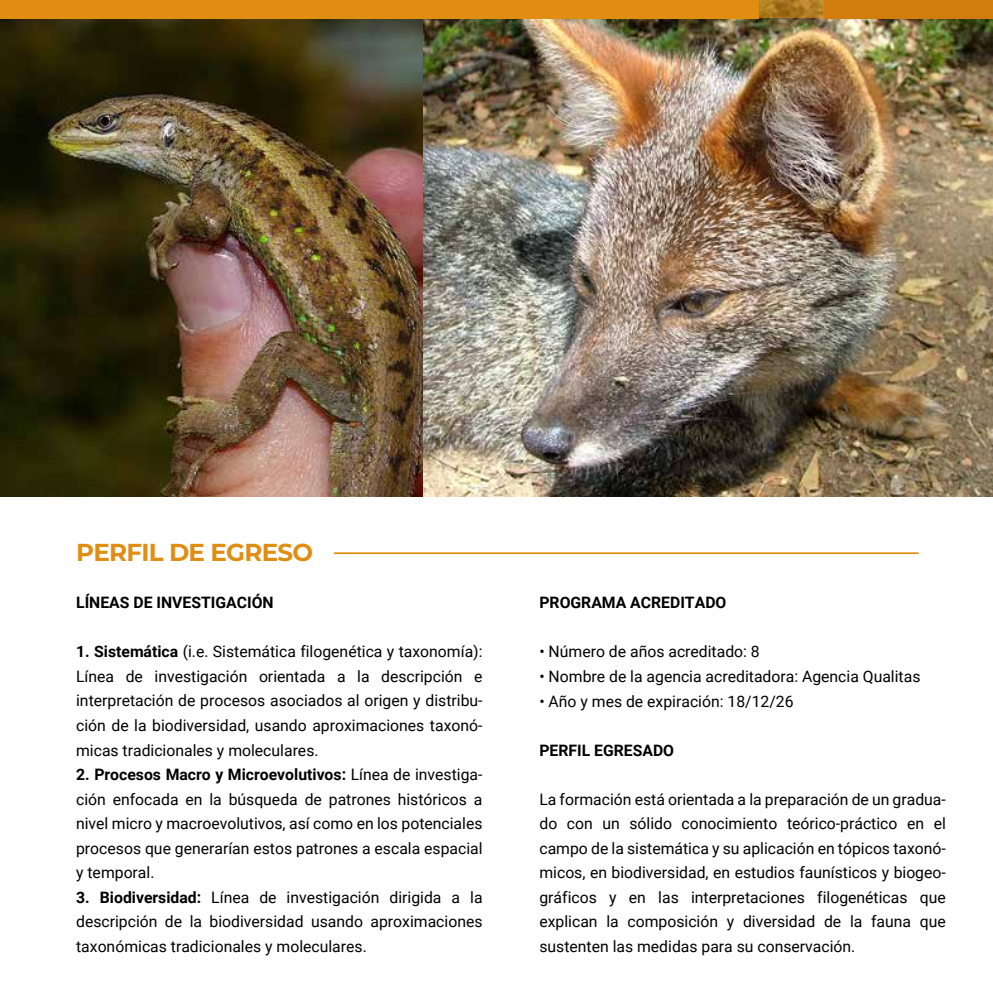
<style>
.page{position:relative;width:993px;height:993px;background:#fff}
.page>*{position:absolute;margin:0;border:0;box-sizing:border-box;transform-origin:0 0}
.t1{font:700 24.5px "Montserrat";letter-spacing:-.03em;color:#e08d12}
.t2{font:15.75px/24.5px "Roboto";color:#000;text-align:justify}
.t3{font:700 15.75px "Roboto";color:#000}
.s1{font-weight:700}
</style>
<div class="page">
<img style="left:0;top:18px;width:423px;height:478px">
<img style="left:423px;top:18px;width:569px;height:478px">
<hr style="left:335px;top:552px;width:582px;height:2px;background:#e08d12">
<div style="left:0;top:0;width:758px;height:18px;background:#e08d12"></div>
<div style="left:823px;top:0;width:169px;height:18px;background:#d17d0d"></div>
<svg style="left:758px;top:0;width:65px;height:18px"></svg>
<h1 class="t1" style="left:76px;top:535px;width:238px">PERFIL DE EGRESO</h1>
<p class="t3" style="left:76px;top:591px;width:199px">LÍNEAS DE INVESTIGACIÓN</p>
<p class="t2" style="left:76px;top:638px;width:408px"><span class="s1">1. Sistemática</span> (i.e. Sistemática filogenética y taxonomía):<br>Línea de investigación orientada a la descripción e interpretación de procesos asociados al origen y distribu&shy;ción de la biodiversidad, usando aproximaciones taxonó&shy;micas tradicionales y moleculares.</p>
<p class="t2" style="left:76px;top:761px;width:408px"><span class="s1">2. Procesos Macro y Microevolutivos:</span> Línea de investiga&shy;ción enfocada en la búsqueda de patrones históricos a nivel micro y macroevolutivos, así como en los potenciales procesos que generarían estos patrones a escala espacial y temporal.</p>
<p class="t2" style="left:76px;top:883px;width:408px"><span class="s1">3. Biodiversidad:</span> Línea de investigación dirigida a la descripción de la biodiversidad usando aproximaciones taxonómicas tradicionales y moleculares.</p>
<p class="t3" style="left:539px;top:591px;width:188px">PROGRAMA ACREDITADO</p>
<p class="t2" style="left:539px;top:638px;width:222px">• Número de años acreditado: 8</p>
<p class="t2" style="left:539px;top:663px;width:382px">• Nombre de la agencia acreditadora: Agencia Qualitas</p>
<p class="t2" style="left:539px;top:687px;width:255px">• Año y mes de expiración: 18/12/26</p>
<p class="t3" style="left:539px;top:738px;width:136px">PERFIL EGRESADO</p>
<p class="t2" style="left:539px;top:785px;width:408px">La formación está orientada a la preparación de un gradua&shy;do con un sólido conocimiento teórico-práctico en el campo de la sistemática y su aplicación en tópicos taxonó&shy;micos, en biodiversidad, en estudios faunísticos y biogeo&shy;gráficos y en las interpretaciones filogenéticas que explican la composición y diversidad de la fauna que sustenten las medidas para su conservación.</p>
</div>
